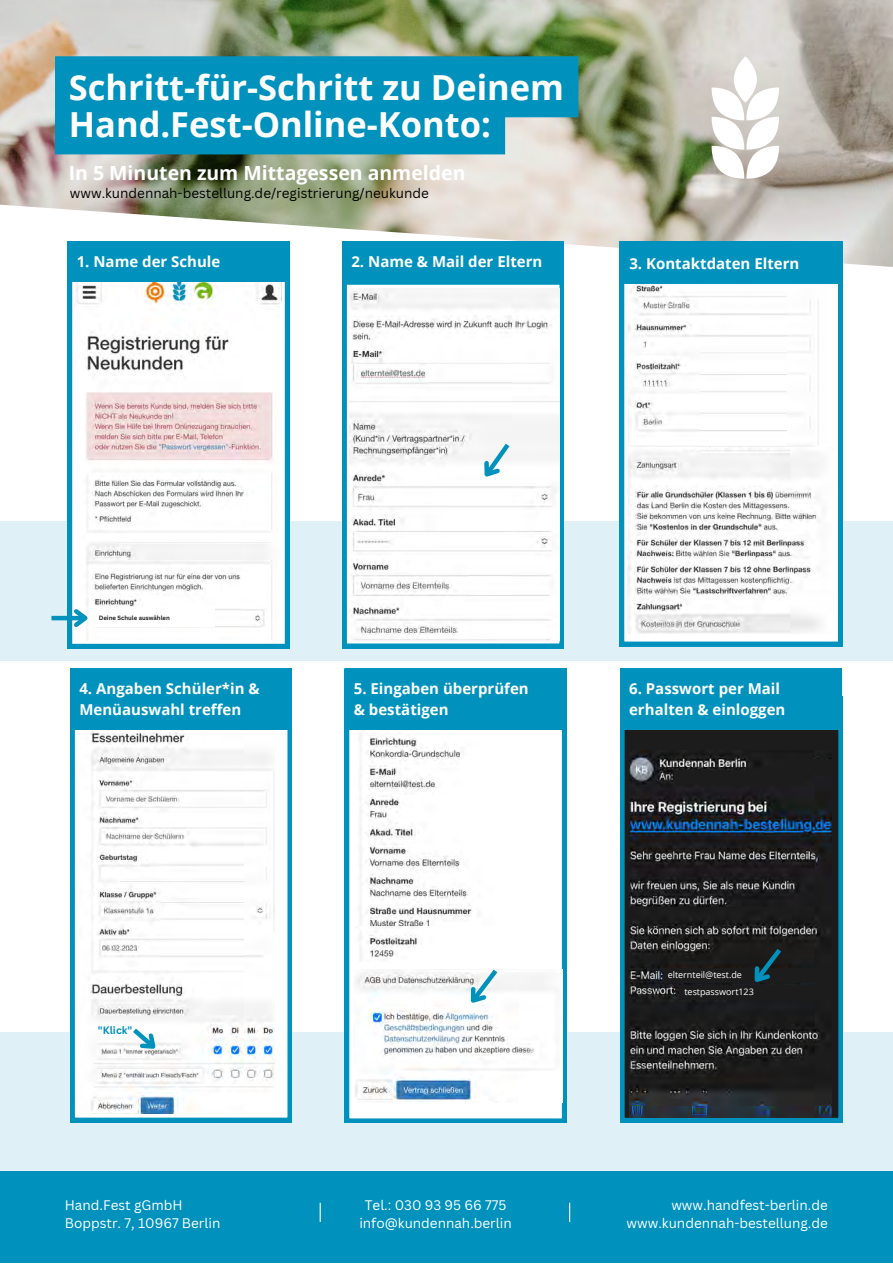
<style>
.page{position:relative;width:893px;height:1264px;background:#fff}
.page>*{position:absolute;margin:0;border:0;box-sizing:border-box;transform-origin:0 0}
.t1{font:700 34.5px "Open Sans";color:#fff}
.t2{font:700 19.5px "Open Sans";color:#fff}
.t3{font:700 15px/20.2px "Open Sans";color:#fff}
.t4{font:13.5px "Canva Sans";color:#fff}
.t5{font:13.5px "Canva Sans";color:#000}
.t6{font:700 10.5px "Canva Sans";color:#0092bd}
.t7{font:9px "Open Sans";color:#fff}
.t8{font:700 6px "Canva Sans";color:#1c1c1d}
</style>
<div class="page">
<img style="left:0;top:0;width:892px;height:294px">
<div style="left:0;top:521px;width:892px;height:139px;background:#dff1f6"></div>
<svg style="left:342px;top:282px;width:222px;height:366px"></svg>
<img style="left:349px;top:288px;width:210px;height:352px">
<svg style="left:619px;top:241px;width:223px;height:405px"></svg>
<svg style="left:68px;top:282px;width:221px;height:366px"></svg>
<img style="left:75px;top:282px;width:208px;height:359px">
<hr style="left:51px;top:616px;width:34px;height:4px;background:#0092bd">
<svg style="left:70px;top:605px;width:23px;height:26px"></svg>
<svg style="left:472px;top:438px;width:42px;height:50px"></svg>
<img style="left:625px;top:283px;width:204px;height:291px">
<div style="left:0;top:1032px;width:892px;height:139px;background:#dff1f6"></div>
<svg style="left:70px;top:729px;width:222px;height:393px"></svg>
<img style="left:79px;top:729px;width:196px;height:384px">
<svg style="left:128px;top:1023px;width:39px;height:38px"></svg>
<svg style="left:345px;top:729px;width:221px;height:393px"></svg>
<img style="left:353px;top:969px;width:209px;height:133px">
<img style="left:354px;top:729px;width:206px;height:232px">
<svg style="left:458px;top:964px;width:44px;height:50px"></svg>
<img style="left:627px;top:447px;width:207px;height:186px">
<svg style="left:620px;top:696px;width:222px;height:426px;background:#124353"></svg>
<img style="left:629px;top:750px;width:202px;height:367px">
<div style="left:663px;top:968px;width:167px;height:14px;background:#1c1c1d"></div>
<div style="left:678px;top:984px;width:154px;height:15px;background:#1c1c1d"></div>
<div style="left:673px;top:770px;width:130px;height:15px;background:#1c1c1d"></div>
<div style="left:783px;top:759px;width:51px;height:14px;background:#1c1c1d"></div>
<svg style="left:741px;top:943px;width:44px;height:42px"></svg>
<div style="left:0;top:1171px;width:892px;height:91px;background:#0092bd"></div>
<svg style="left:319px;top:1202px;width:2px;height:19px"></svg>
<svg style="left:569px;top:1202px;width:1px;height:19px"></svg>
<div style="left:345px;top:668px;width:221px;height:61px;background:#0092bd"></div>
<div style="left:70px;top:668px;width:222px;height:61px;background:#0092bd"></div>
<div style="left:620px;top:668px;width:221px;height:61px;background:#0092bd"></div>
<div style="left:68px;top:241px;width:221px;height:41px;background:#0092bd"></div>
<div style="left:342px;top:241px;width:222px;height:41px;background:#0092bd"></div>
<div style="left:620px;top:243px;width:221px;height:40px;background:#0092bd"></div>
<div style="left:733px;top:56px;width:23px;height:47px;background:#fff;border-radius:50%"></div>
<svg style="left:710px;top:87px;width:69px;height:92px"></svg>
<div style="left:55px;top:56px;width:523px;height:98px;background:#0092bd"></div>
<div style="left:94px;top:607px;width:120px;height:20px;background:#fff"></div>
<p class="t1" style="left:69px;top:63px;width:496px">Schritt-für-Schritt zu Deinem</p>
<p class="t1" style="left:69px;top:100px;width:423px">Hand.Fest-Online-Konto:</p>
<p class="t2" style="left:69px;top:159px;width:398px">In 5 Minuten zum Mittagessen anmelden</p>
<p class="t5" style="left:70px;top:184px;width:360px">www.kundennah-bestellung.de/registrierung/neukunde</p>
<p class="t3" style="left:77px;top:251px;width:145px">1. Name der Schule</p>
<p class="t3" style="left:351px;top:251px;width:192px">2. Name &amp; Mail der Eltern</p>
<p class="t3" style="left:629px;top:253px;width:171px">3. Kontaktdaten Eltern</p>
<p class="t8" style="left:99px;top:613px;width:72px">Deine Schule auswählen</p>
<p class="t3" style="left:354px;top:678px;width:176px">5. Eingaben überprüfen</p>
<p class="t3" style="left:354px;top:698px;width:96px">&amp; bestätigen</p>
<p class="t3" style="left:79px;top:678px;width:182px">4. Angaben Schüler*in &amp;<br>Menüauswahl treffen</p>
<p class="t3" style="left:629px;top:678px;width:158px">6. Passwort per Mail erhalten &amp; einloggen</p>
<p class="t6" style="left:98px;top:1022px;width:36px">"Klick"</p>
<p class="t4" style="left:65px;top:1195px;width:119px">Hand.Fest gGmbH</p>
<p class="t4" style="left:65px;top:1213px;width:157px">Boppstr. 7, 10967 Berlin</p>
<p class="t4" style="left:365px;top:1195px;width:143px">Tel.: 030 93 95 66 775</p>
<p class="t4" style="left:359px;top:1213px;width:154px">info@kundennah.berlin</p>
<p class="t7" style="left:667px;top:968px;width:76px">elternteil@test.de</p>
<p class="t7" style="left:684px;top:985px;width:71px">testpasswort123</p>
<p class="t4" style="left:671px;top:1195px;width:158px">www.handfest-berlin.de</p>
<p class="t4" style="left:626px;top:1213px;width:203px">www.kundennah-bestellung.de</p>
</div>
